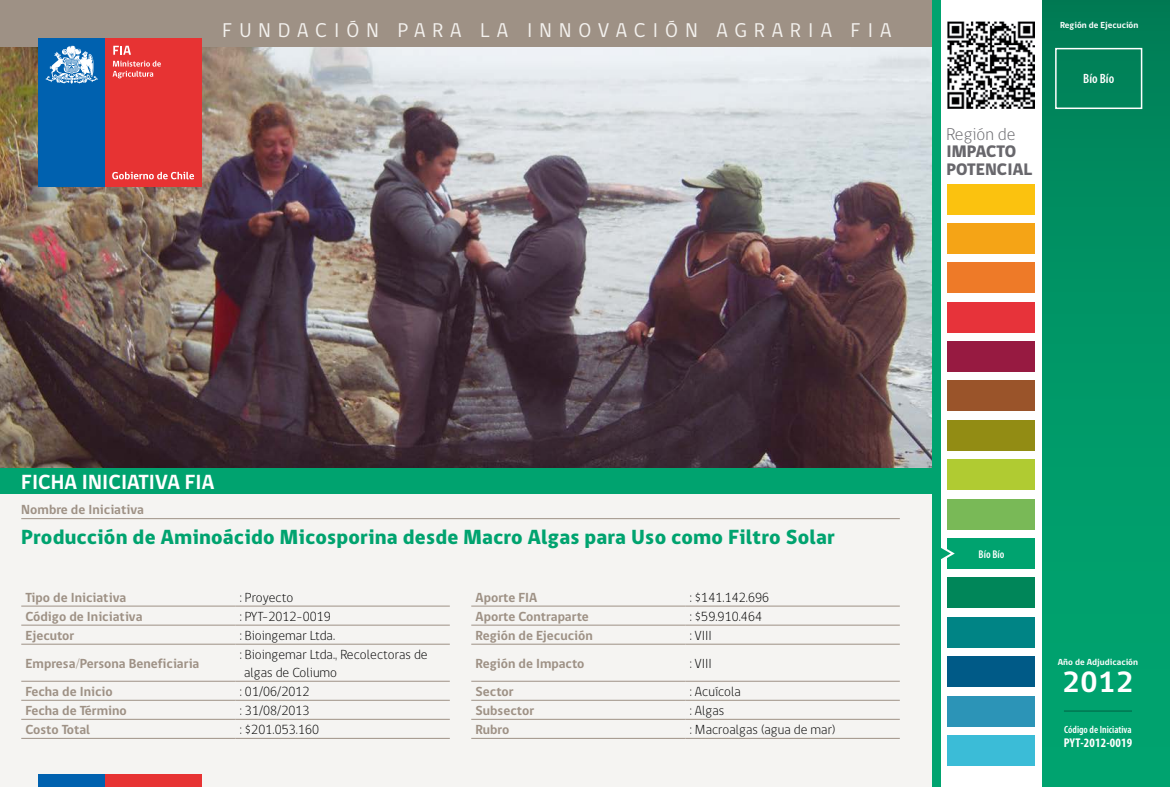
<style>
.page{position:relative;width:1170px;height:787px;background:#fff}
.page>*{position:absolute;margin:0;border:0;box-sizing:border-box;transform-origin:0 0}
.t1{font:700 30px "gob CL";color:#fff}
.t2{font:800 21px "gob CL";letter-spacing:.01em;color:#00a36f}
.t3{font:700 21px "gob CL";letter-spacing:.005em;color:#fff}
.t4{font:20.4px "gob CL";letter-spacing:.35em;color:#f3f1ee}
.t5{font:300 17.4px "gob CL";letter-spacing:.005em;color:#68676c}
.t6{font:800 17.1px/18.1px "gob CL";letter-spacing:.005em;color:#68676c}
.t7{font:700 13.5px "gob CL";letter-spacing:.005em;color:#9e9185}
.t8{font:300 13.5px/18px "gob CL";letter-spacing:.005em;color:#000}
.t9{font:600 condensed 13.5px "Myriad Pro";color:#fff}
.t10{font:700 condensed 12.75px "Myriad Pro";letter-spacing:.015em;color:#fff}
.t11{font:600 condensed 11.25px "Myriad Pro";color:#fff}
.t12{font:600 condensed 10.5px "Myriad Pro";color:#fff}
.t13{font:700 9px "gob CL";letter-spacing:.005em;color:#fff}
</style>
<div class="page">
<div style="left:0;top:483px;width:933px;height:304px;background:#f5f4f2"></div>
<img style="left:0;top:47px;width:931px;height:421px">
<div style="left:0;top:468px;width:934px;height:25px;background:#00a36f"></div>
<div style="left:1042px;top:0;width:127px;height:787px;background:linear-gradient(to bottom,#018259,#00a973)"></div>
<div style="left:38px;top:774px;width:67px;height:13px;background:#0061af"></div>
<div style="left:105px;top:774px;width:97px;height:13px;background:#e73333"></div>
<div style="left:947px;top:262px;width:87px;height:31px;background:#ee7a28"></div>
<div style="left:947px;top:223px;width:87px;height:31px;background:#f5a416"></div>
<div style="left:947px;top:184px;width:87px;height:30px;background:#fbc20f"></div>
<div style="left:947px;top:302px;width:87px;height:30px;background:#e7333a"></div>
<div style="left:947px;top:341px;width:87px;height:31px;background:#971a41"></div>
<div style="left:947px;top:695px;width:87px;height:31px;background:#2c94b7"></div>
<div style="left:947px;top:617px;width:87px;height:30px;background:#008485"></div>
<div style="left:947px;top:735px;width:87px;height:30px;background:#3bbcd7"></div>
<div style="left:947px;top:656px;width:87px;height:31px;background:#005a87"></div>
<div style="left:947px;top:381px;width:87px;height:30px;background:#9a542a"></div>
<div style="left:947px;top:499px;width:87px;height:30px;background:#79b957"></div>
<div style="left:947px;top:459px;width:87px;height:31px;background:#b0cb32"></div>
<div style="left:947px;top:577px;width:87px;height:31px;background:#008659"></div>
<div style="left:947px;top:538px;width:87px;height:31px;background:#00a36f"></div>
<div style="left:947px;top:420px;width:87px;height:30px;background:#928c14"></div>
<div style="left:0;top:0;width:931px;height:47px;background:#9e9185"></div>
<svg style="left:940px;top:544px;width:14px;height:19px"></svg>
<div style="left:931px;top:0;width:9px;height:787px;background:#00a36f"></div>
<img style="left:947px;top:22px;width:87px;height:86px">
<hr style="left:21px;top:518px;width:878px;height:1px;background:#9e9185">
<hr style="left:21px;top:606px;width:214px;height:1px;background:#9e9185">
<hr style="left:235px;top:606px;width:215px;height:1px;background:#9e9185">
<hr style="left:471px;top:606px;width:214px;height:1px;background:#9e9185">
<hr style="left:685px;top:606px;width:214px;height:1px;background:#9e9185">
<hr style="left:21px;top:625px;width:214px;height:1px;background:#9e9185">
<hr style="left:235px;top:625px;width:215px;height:1px;background:#9e9185">
<hr style="left:471px;top:625px;width:214px;height:1px;background:#9e9185">
<hr style="left:685px;top:625px;width:214px;height:1px;background:#9e9185">
<hr style="left:21px;top:644px;width:214px;height:1px;background:#9e9185">
<hr style="left:235px;top:644px;width:215px;height:1px;background:#9e9185">
<hr style="left:471px;top:644px;width:214px;height:1px;background:#9e9185">
<hr style="left:685px;top:644px;width:214px;height:1px;background:#9e9185">
<hr style="left:21px;top:681px;width:214px;height:1px;background:#9e9185">
<hr style="left:235px;top:681px;width:215px;height:1px;background:#9e9185">
<hr style="left:471px;top:681px;width:214px;height:1px;background:#9e9185">
<hr style="left:685px;top:681px;width:214px;height:1px;background:#9e9185">
<hr style="left:21px;top:700px;width:214px;height:1px;background:#9e9185">
<hr style="left:235px;top:700px;width:215px;height:1px;background:#9e9185">
<hr style="left:471px;top:700px;width:214px;height:1px;background:#9e9185">
<hr style="left:685px;top:700px;width:214px;height:1px;background:#9e9185">
<hr style="left:21px;top:719px;width:214px;height:1px;background:#9e9185">
<hr style="left:235px;top:719px;width:215px;height:1px;background:#9e9185">
<hr style="left:471px;top:719px;width:214px;height:1px;background:#9e9185">
<hr style="left:685px;top:719px;width:214px;height:1px;background:#9e9185">
<hr style="left:21px;top:738px;width:214px;height:1px;background:#9e9185">
<hr style="left:235px;top:738px;width:215px;height:1px;background:#9e9185">
<hr style="left:471px;top:738px;width:214px;height:1px;background:#9e9185">
<hr style="left:685px;top:738px;width:214px;height:1px;background:#9e9185">
<hr style="left:1063px;top:710px;width:68px;height:1px;background:#98989c">
<div style="left:1054px;top:48px;width:88px;height:61px;border:2px solid #fff"></div>
<div style="left:38px;top:38px;width:67px;height:148px;background:#0061af"></div>
<div style="left:105px;top:38px;width:97px;height:148px;background:#e73333"></div>
<svg style="left:46px;top:45px;width:52px;height:39px"></svg>
<svg style="left:113px;top:46px;width:18px;height:9px"></svg>
<svg style="left:112px;top:61px;width:49px;height:17px"></svg>
<svg style="left:112px;top:172px;width:82px;height:7px"></svg>
<h3 class="t4" style="left:222px;top:16px;width:670px">FUNDACIÓN PARA LA INNOVACIÓN AGRARIA FIA</h3>
<p class="t5" style="left:946px;top:122px;width:71px">Región de</p>
<p class="t6" style="left:946px;top:143px;width:87px">IMPACTO<br>POTENCIAL</p>
<p class="t13" style="left:1060px;top:19px;width:80px">Región de Ejecución</p>
<p class="t9" style="left:1083px;top:71px;width:32px">Bío Bío</p>
<h2 class="t3" style="left:21px;top:467px;width:195px">FICHA INICIATIVA FIA</h2>
<p class="t7" style="left:21px;top:500px;width:124px">Nombre de Iniciativa</p>
<h2 class="t2" style="left:21px;top:522px;width:815px">Producción de Aminoácido Micosporina desde Macro Algas para Uso como Filtro Solar</h2>
<p class="t7" style="left:26px;top:588px;width:102px">Tipo de Iniciativa</p>
<p class="t8" style="left:240px;top:588px;width:55px">: Proyecto</p>
<p class="t7" style="left:475px;top:588px;width:63px">Aporte FIA</p>
<p class="t8" style="left:689px;top:588px;width:81px">: $141.142.696</p>
<p class="t7" style="left:26px;top:607px;width:118px">Código de Iniciativa</p>
<p class="t8" style="left:240px;top:607px;width:93px">: PYT-2012-0019</p>
<p class="t7" style="left:475px;top:607px;width:115px">Aporte Contraparte</p>
<p class="t8" style="left:689px;top:607px;width:74px">: $59.910.464</p>
<p class="t7" style="left:26px;top:626px;width:50px">Ejecutor</p>
<p class="t8" style="left:240px;top:626px;width:97px">: Bioingemar Ltda.</p>
<p class="t7" style="left:475px;top:626px;width:119px">Región de Ejecución</p>
<p class="t8" style="left:689px;top:626px;width:24px">: VIII</p>
<p class="t7" style="left:26px;top:654px;width:175px">Empresa/Persona Beneficiaria</p>
<p class="t8" style="left:244px;top:645px;width:185px;text-indent:-4px">: Bioingemar Ltda., Recolectoras de algas de Coliumo</p>
<p class="t7" style="left:475px;top:654px;width:110px">Región de Impacto</p>
<p class="t8" style="left:689px;top:654px;width:24px">: VIII</p>
<p class="t7" style="left:26px;top:682px;width:89px">Fecha de Inicio</p>
<p class="t8" style="left:240px;top:683px;width:71px">: 01/06/2012</p>
<p class="t7" style="left:475px;top:682px;width:40px">Sector</p>
<p class="t8" style="left:689px;top:683px;width:53px">: Acuícola</p>
<p class="t7" style="left:26px;top:701px;width:103px">Fecha de Término</p>
<p class="t8" style="left:240px;top:702px;width:71px">: 31/08/2013</p>
<p class="t7" style="left:475px;top:701px;width:60px">Subsector</p>
<p class="t8" style="left:689px;top:702px;width:36px">: Algas</p>
<p class="t7" style="left:26px;top:720px;width:66px">Costo Total</p>
<p class="t8" style="left:240px;top:721px;width:81px">: $201.053.160</p>
<p class="t7" style="left:475px;top:720px;width:35px">Rubro</p>
<p class="t8" style="left:689px;top:721px;width:147px">: Macroalgas (agua de mar)</p>
<p class="t11" style="left:978px;top:548px;width:27px">Bío Bío</p>
<p class="t13" style="left:1057px;top:655px;width:82px">Año de Adjudicación</p>
<h1 class="t1" style="left:1062px;top:661px;width:72px">2012</h1>
<p class="t12" style="left:1064px;top:724px;width:69px">Código de Iniciativa</p>
<p class="t10" style="left:1063px;top:735px;width:70px">PYT-2012-0019</p>
</div>
